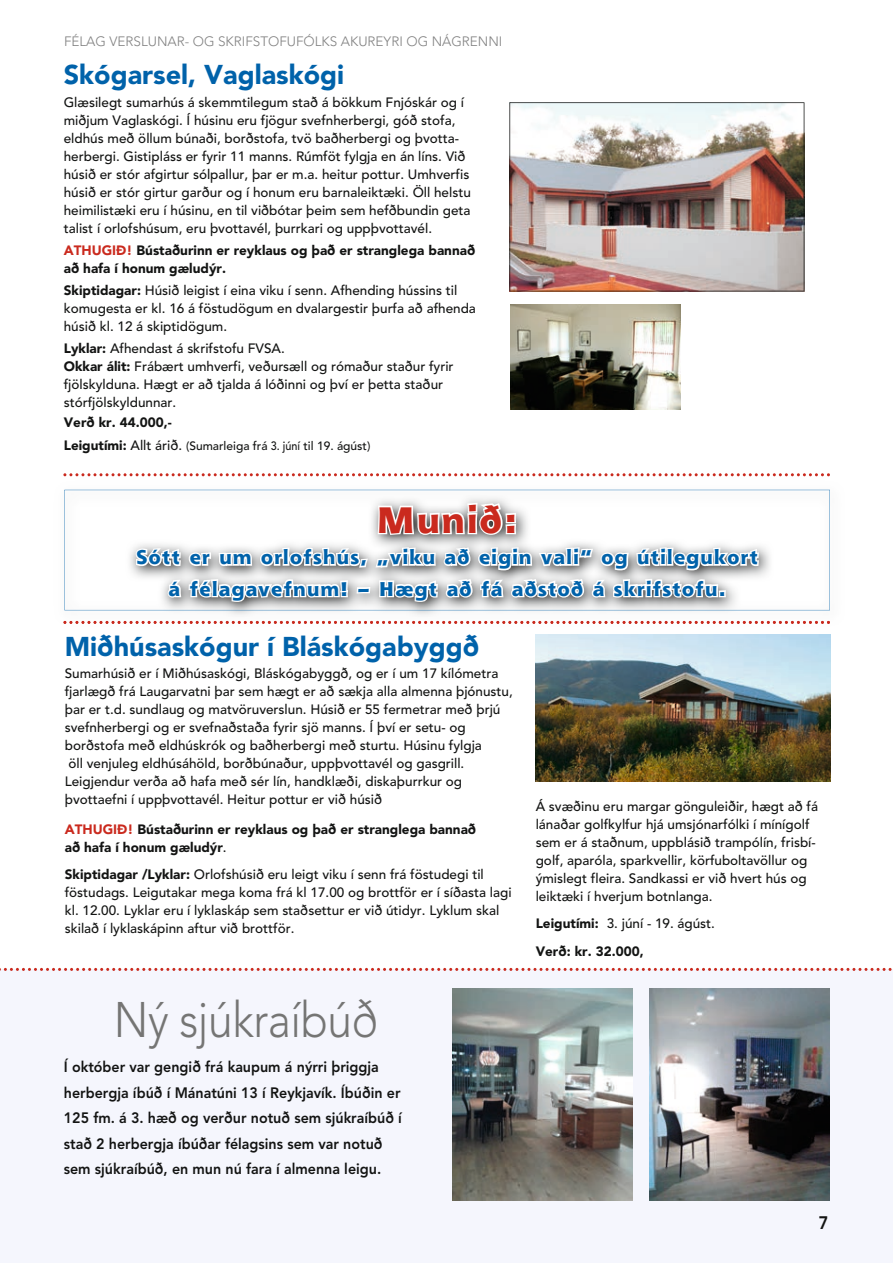
<style>
.page{position:relative;width:893px;height:1263px;background:#fff}
.page>*{position:absolute;margin:0;border:0;box-sizing:border-box;transform-origin:0 0}
.t1{font:300 49.5px "Avenir";letter-spacing:-.01em;color:#757574;scale:.9 1}
.t2{font:800 36px "Shannon";letter-spacing:.07em;color:#ca2a1e}
.t3{font:900 27px "Avenir";color:#0062aa}
.t4{font:800 19.5px/31.5px "Shannon";letter-spacing:.07em;color:#0062aa;text-align:center}
.t5{font:800 18px "Avenir";color:#131413;scale:.9 1}
.t6{font:800 15px/25.5px "Avenir";color:#131413;scale:.95 1}
.t7{font:500 13.5px/18px "Avenir";color:#131413}
.t8{font:900 13.5px/18px "Avenir";color:#131413}
.t9{font:300 13.5px "Avenir";color:#818181}
.t10{font:500 12px "Avenir";color:#131413}
.s1{color:#ca2a1e}
.s2{font-weight:900}
.s3{font-weight:900;font-size:13.5px}
.s4{font-size:13.5px}
.s5{font-weight:500}
</style>
<div class="page">
<div style="left:0;top:969px;width:893px;height:294px;background:#f5f6fd"></div>
<img style="left:509px;top:102px;width:295px;height:158px">
<svg style="left:63px;top:260px;width:767px;height:519px"></svg>
<svg style="left:64px;top:490px;width:766px;height:120px"></svg>
<svg style="left:0;top:968px;width:892px;height:3px"></svg>
<img style="left:649px;top:988px;width:180px;height:212px">
<img style="left:452px;top:988px;width:180px;height:212px">
<p class="t9" style="left:64px;top:33px;width:440px">FÉLAG VERSLUNAR- OG SKRIFSTOFUFÓLKS AKUREYRI OG NÁGRENNI</p>
<h3 class="t3" style="left:64px;top:59px;width:282px">Skóg ar sel, Vagla skógi</h3>
<p class="t7" style="left:64px;top:93px;width:409px">Glæsilegt sumarhús á skemmtilegum stað á bökkum Fnjóskár og í miðjum Vaglaskógi. Í húsinu eru fjögur svefnherbergi, góð stofa, eldhús með öllum búnaði, borðstofa, tvö baðherbergi og þvotta&shy;herbergi. Gistipláss er fyrir 11 manns. Rúmföt fylgja en án líns. Við húsið er stór afgirtur sólpallur, þar er m.a. heitur pottur. Umhverfis húsið er stór girtur garður og í honum eru barnaleiktæki. Öll helstu heimilistæki eru í húsinu, en til viðbótar þeim sem hefðbundin geta talist í orlofshúsum, eru þvottavél, þurrkari og uppþvottavél.</p>
<p class="t8" style="left:64px;top:241px;width:413px"><span class="s1">ATHUGIÐ!</span> Bústaðurinn er reyklaus og það er stranglega bannað að hafa í honum gæludýr.</p>
<p class="t7" style="left:64px;top:282px;width:414px"><span class="s2">Skiptidagar:</span> Húsið leigist í eina viku í senn. Afhending hússins til komugesta er kl. 16 á föstudögum en dvalargestir þurfa að afhenda húsið kl. 12 á skiptidögum.</p>
<p class="t7" style="left:64px;top:340px;width:391px"><span class="s2">Lyklar:</span> Afhendast á skrifstofu FVSA.<br><span class="s2">Okkar álit:</span> Frábært umhverfi, veðursæll og rómaður staður fyrir fjölskylduna. Hægt er að tjalda á lóðinni og því er þetta staður stórfjölskyldunnar.</p>
<p class="t8" style="left:64px;top:414px;width:109px">Verð kr. 44.000,-</p>
<p class="t10" style="left:64px;top:439px;width:308px"><span class="s3">Leigutími:</span> <span class="s4">Allt árið.</span> (Sumarleiga frá 3. júní til 19. ágúst)</p>
<h2 class="t2" style="left:377px;top:496px;width:141px">Munið:</h2>
<h3 class="t4" style="left:136px;top:541px;width:623px">Sótt er um orlofshús, „viku að eigin vali“ og útilegukort á félagavefnum! – Hægt að fá aðstoð á skrifstofu.</h3>
<h3 class="t3" style="left:65px;top:630px;width:416px">Miðhúsaskógur í Bláskógabyggð</h3>
<p class="t7" style="left:65px;top:665px;width:450px">Sumarhúsið er í Miðhúsaskógi, Bláskógabyggð, og er í um 17 kílómetra fjarlægð frá Laugarvatni þar sem hægt er að sækja alla almenna þjónustu, þar er t.d. sundlaug og matvöruverslun. Húsið er 55 fermetrar með þrjú svefnherbergi og er svefnaðstaða fyrir sjö manns. Í því er setu- og borðstofa með eldhúskrók og baðherbergi með sturtu. Húsinu fylgja<br>öll venjuleg eldhúsáhöld, borðbúnaður, uppþvottavél og gasgrill.<br>Leigjendur verða að hafa með sér lín, handklæði, diskaþurrkur og þvottaefni í uppþvottavél. Heitur pottur er við húsið</p>
<p class="t8" style="left:65px;top:820px;width:413px"><span class="s1">ATHUGIÐ!</span> Bústaðurinn er reyklaus og það er stranglega bannað að hafa í honum gæludýr<span class="s5">.</span></p>
<p class="t7" style="left:65px;top:866px;width:448px"><span class="s2">Skiptidagar /Lyklar:</span> Orlofshúsið eru leigt viku í senn frá föstudegi til föstudags. Leigutakar mega koma frá kl 17.00 og brottför er í síðasta lagi kl. 12.00. Lyklar eru í lyklaskáp sem staðsettur er við útidyr. Lyklum skal skilað í lyklaskápinn aftur við brottför.</p>
<h1 class="t1" style="left:114px;top:990px;width:295px">Ný sjúkraíbúð</h1>
<p class="t6" style="left:64px;top:1054px;width:357px">Í október var gengið frá kaupum á nýrri þriggja herbergja íbúð í Mánatúni 13 í Reykjavík. Íbúðin er 125 fm. á 3. hæð og verður notuð sem sjúkraíbúð í stað 2 herbergja íbúðar félagsins sem var notuð sem sjúkraíbúð, en mun nú fara í almenna leigu.</p>
<p class="t7" style="left:536px;top:797px;width:284px">Á svæðinu eru margar gönguleiðir, hægt að fá lánaðar golfkylfur hjá umsjónarfólki í mínígolf sem er á staðnum, uppblásið trampólín, frisbí&shy;golf, aparóla, sparkvellir, körfuboltavöllur og ýmislegt fleira. Sandkassi er við hvert hús og leiktæki í hverjum botnlanga.</p>
<p class="t8" style="left:536px;top:909px;width:181px;line-height:27.6px">Leigutími: <span class="s5">3. júní - 19. ágúst.<br></span>Verð: kr. 32.000,</p>
<h3 class="t5" style="left:819px;top:1212px;width:12px">7</h3>
</div>
